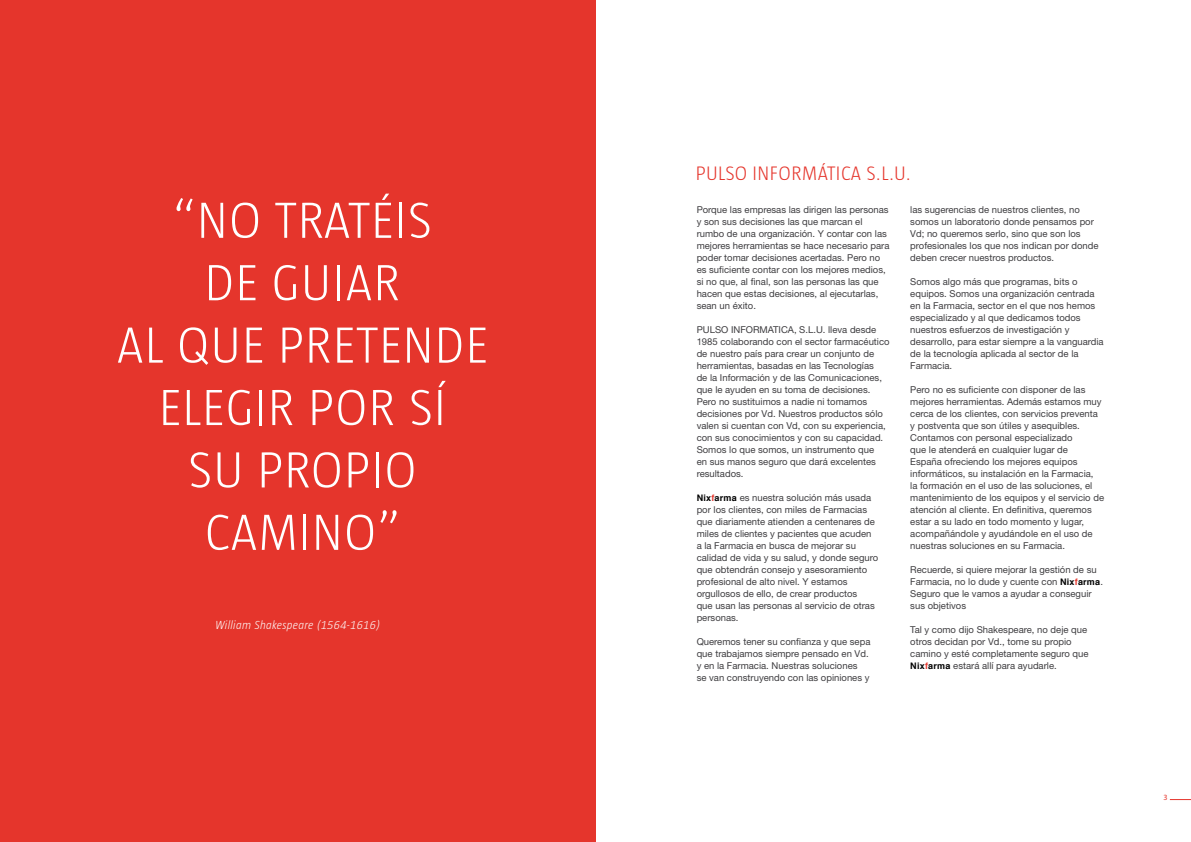
<style>
.page{position:relative;width:1191px;height:842px;background:#fff}
.page>*{position:absolute;margin:0;border:0;box-sizing:border-box;transform-origin:0 0}
.t1{font:300 52px/62.4px "Taz Barcelona";letter-spacing:.025em;color:#fff;text-align:center}
.t2{font:300 20px "Taz Barcelona";letter-spacing:.025em;color:#e5352c}
.t3{font:italic 300 12px "Taz Barcelona";letter-spacing:.025em;color:#fff}
.t4{font:9.5px/12px "Helvetica Neue LT Std";color:#3e3d40}
.t5{font:8px "Myriad Pro";color:#e5352c}
.s1{font-family:"Helvetica";font-weight:700;font-size:9px;color:#000}
.s2{font-family:"Helvetica";font-weight:700;font-size:9px;color:#e5352c}
</style>
<div class="page">
<div style="left:0;top:0;width:595px;height:842px;background:#e5352c"></div>
<svg style="left:1169px;top:799px;width:22px;height:1px"></svg>
<h1 class="t1" style="left:117px;top:189px;width:372px">“NO TRATÉIS<br>DE GUIAR<br>AL QUE PRETENDE<br>ELEGIR POR SÍ<br>SU PROPIO<br>CAMINO”</h1>
<p class="t3" style="left:215px;top:619px;width:166px">William Shakespeare (1564-1616)</p>
<h2 class="t2" style="left:695px;top:163px;width:217px">PULSO INFORMÁTICA S.L.U.</h2>
<p class="t4" style="left:696px;top:204px;width:194px">Porque las empresas las dirigen las personas y son sus decisiones las que marcan el rumbo de una organización. Y contar con las mejores herramientas se hace necesario para poder tomar decisiones acertadas. Pero no es suficiente contar con los mejores medios, si no que, al final, son las personas las que hacen que estas decisiones, al ejecutarlas, sean un éxito.</p>
<p class="t4" style="left:696px;top:324px;width:194px">PULSO INFORMATICA, S.L.U. lleva desde 1985 colaborando con el sector farmacéutico de nuestro país para crear un conjunto de herramientas, basadas en las Tecnologías<br>de la Información y de las Comunicaciones, que le ayuden en su toma de decisiones.<br>Pero no sustituimos a nadie ni tomamos decisiones por Vd. Nuestros productos sólo valen si cuentan con Vd, con su experiencia, con sus conocimientos y con su capacidad.<br>Somos lo que somos, un instrumento que<br>en sus manos seguro que dará excelentes resultados.</p>
<p class="t4" style="left:696px;top:492px;width:183px"><span class="s1">Nix</span><span class="s2">f</span><span class="s1">arma</span> es nuestra solución más usada por los clientes, con miles de Farmacias que diariamente atienden a centenares de miles de clientes y pacientes que acuden a la Farmacia en busca de mejorar su calidad de vida y su salud, y donde seguro que obtendrán consejo y asesoramiento profesional de alto nivel. Y estamos orgullosos de ello, de crear productos<br>que usan las personas al servicio de otras personas.</p>
<p class="t4" style="left:696px;top:636px;width:175px">Queremos tener su confianza y que sepa que trabajamos siempre pensado en Vd. y en la Farmacia. Nuestras soluciones<br>se van construyendo con las opiniones y</p>
<p class="t4" style="left:910px;top:204px;width:190px">las sugerencias de nuestros clientes, no somos un laboratorio donde pensamos por Vd; no queremos serlo, sino que son los profesionales los que nos indican por donde deben crecer nuestros productos.</p>
<p class="t4" style="left:910px;top:276px;width:195px">Somos algo más que programas, bits o equipos. Somos una organización centrada en la Farmacia, sector en el que nos hemos especializado y al que dedicamos todos nuestros esfuerzos de investigación y desarrollo, para estar siempre a la vanguardia de la tecnología aplicada al sector de la Farmacia.</p>
<p class="t4" style="left:910px;top:384px;width:195px">Pero no es suficiente con disponer de las mejores herramientas. Además estamos muy cerca de los clientes, con servicios preventa y postventa que son útiles y asequibles.<br>Contamos con personal especializado<br>que le atenderá en cualquier lugar de<br>España ofreciendo los mejores equipos informáticos, su instalación en la Farmacia,<br>la formación en el uso de las soluciones, el mantenimiento de los equipos y el servicio de atención al cliente. En definitiva, queremos estar a su lado en todo momento y lugar, acompañándole y ayudándole en el uso de nuestras soluciones en su Farmacia.</p>
<p class="t4" style="left:910px;top:564px;width:194px">Recuerde, si quiere mejorar la gestión de su Farmacia, no lo dude y cuente con <span class="s1">Nix</span><span class="s2">f</span><span class="s1">arma</span>.<br>Seguro que le vamos a ayudar a conseguir sus objetivos</p>
<p class="t4" style="left:910px;top:624px;width:180px">Tal y como dijo Shakespeare, no deje que otros decidan por Vd., tome su propio camino y esté completamente seguro que <span class="s1">Nix</span><span class="s2">f</span><span class="s1">arma</span> estará allí para ayudarle.</p>
<p class="t5" style="left:1163px;top:793px;width:6px">3</p>
</div>
